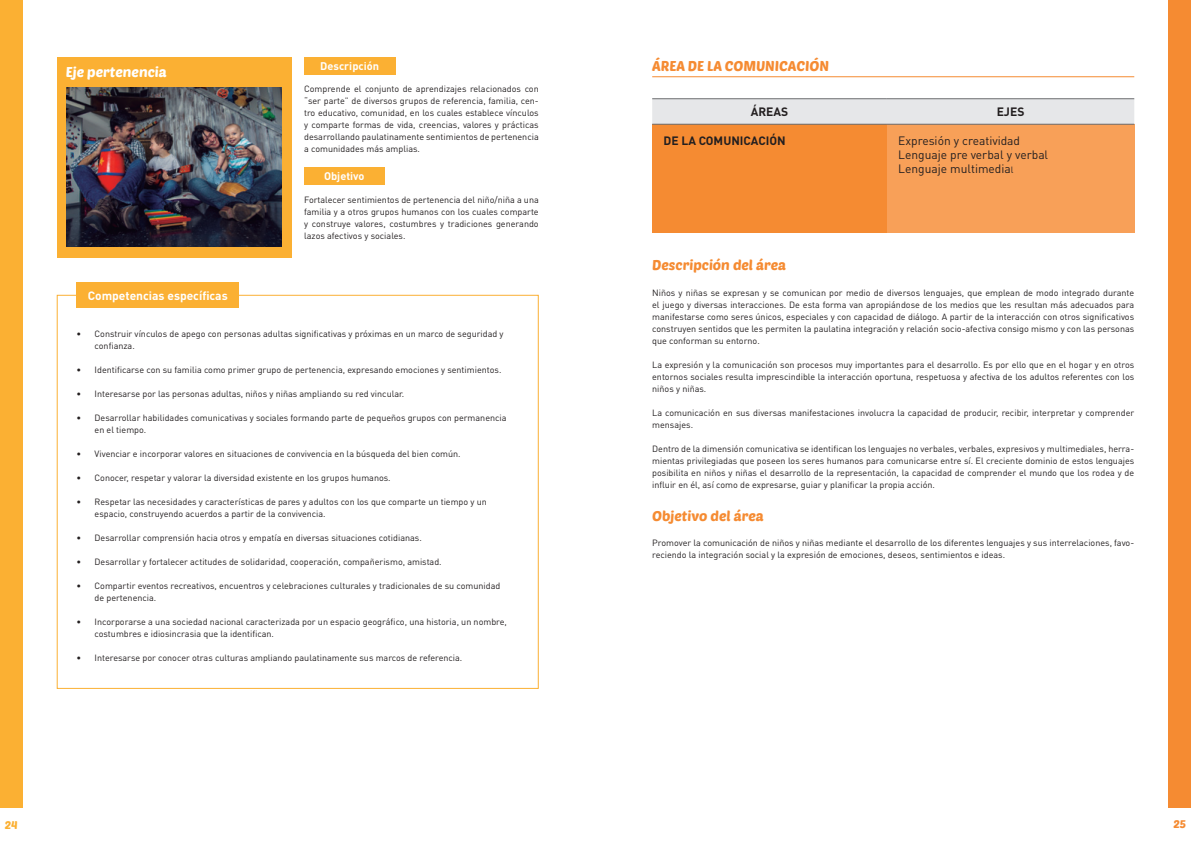
<style>
.page{position:relative;width:1191px;height:842px;background:#fff}
.page>*{position:absolute;margin:0;border:0;box-sizing:border-box;transform-origin:0 0}
.t1{font:14px "Poetsen One";color:#f58b32}
.t2{font:14px "Poetsen One";color:#fff}
.t3{font:12px/14px "DIN Pro";color:#231f20}
.t4{font:700 12px "DIN Pro";color:#231f20}
.t5{font:700 12px "DIN Pro";color:#fff}
.t6{font:700 11px "DIN Pro";color:#fff}
.t7{font:11px "Poetsen One";color:#fbb033}
.t8{font:11px "Poetsen One";color:#f58b32}
.t9{font:9px/12px "DIN Pro";color:#231f20}
.s1{font-size:9px}
</style>
<div class="page">
<div style="left:57px;top:57px;width:234px;height:200px;background:#fbb033"></div>
<div style="left:1168px;top:0;width:23px;height:808px;background:#f58b32"></div>
<div style="left:0;top:0;width:23px;height:808px;background:#fbb033"></div>
<svg style="left:652px;top:99px;width:482px;height:25px;background:#e3e4e6"></svg>
<div style="left:652px;top:124px;width:235px;height:109px;background:#f58b32"></div>
<div style="left:887px;top:124px;width:247px;height:109px;background:#f8a058"></div>
<hr style="left:652px;top:98px;width:235px;height:1px;background:#6c6d70">
<hr style="left:887px;top:98px;width:247px;height:1px;background:#6c6d70">
<hr style="left:652px;top:124px;width:235px;height:1px;background:#6c6d70">
<hr style="left:887px;top:124px;width:247px;height:1px;background:#6c6d70">
<div style="left:77px;top:282px;width:162px;height:26px;background:#fbb033"></div>
<div style="left:304px;top:57px;width:91px;height:18px;background:#fbb033"></div>
<div style="left:304px;top:167px;width:80px;height:18px;background:#fbb033"></div>
<hr style="left:652px;top:76px;width:482px;height:1px;background:#f58b32">
<img style="left:67px;top:88px;width:214px;height:158px">
<h1 class="t2" style="left:66px;top:63px;width:102px">Eje pertenencia</h1>
<h2 class="t5" style="left:88px;top:287px;width:141px">Competencias específicas</h2>
<p class="t6" style="left:320px;top:58px;width:60px">Descripción</p>
<p class="t9" style="left:304px;top:83px;width:236px;text-align:justify">Comprende el conjunto de aprendizajes relacionados con “ser parte” de diversos grupos de referencia, familia, cen&shy;tro educativo, comunidad, en los cuales establece vínculos y comparte formas de vida, creencias, valores y prácticas desarrollando paulatinamente sentimientos de pertenencia a comunidades más amplias.</p>
<p class="t6" style="left:324px;top:169px;width:42px">Objetivo</p>
<p class="t9" style="left:304px;top:193px;width:236px;text-align:justify">Fortalecer sentimientos de pertenencia del niño/niña a una familia y a otros grupos humanos con los cuales comparte y construye valores, costumbres y tradiciones generando lazos afectivos y sociales.</p>
<p class="t9" style="left:95px;top:327px;width:410px;text-indent:-18px">• Construir vínculos de apego con personas adultas significativas y próximas en un marco de seguridad y confianza.</p>
<p class="t9" style="left:77px;top:363px;width:426px">• Identificarse con su familia como primer grupo de pertenencia, expresando emociones y sentimientos.</p>
<p class="t9" style="left:77px;top:387px;width:329px">• Interesarse por las personas adultas, niños y niñas ampliando su red vincular.</p>
<p class="t9" style="left:95px;top:411px;width:413px;text-indent:-18px">• Desarrollar habilidades comunicativas y sociales formando parte de pequeños grupos con permanencia en el tiempo.</p>
<p class="t9" style="left:77px;top:447px;width:386px">• Vivenciar e incorporar valores en situaciones de convivencia en la búsqueda del bien común.</p>
<p class="t9" style="left:77px;top:471px;width:316px">• Conocer, respetar y valorar la diversidad existente en los grupos humanos.</p>
<p class="t9" style="left:95px;top:495px;width:394px;text-indent:-18px">• Respetar las necesidades y características de pares y adultos con los que comparte un tiempo y un espacio, construyendo acuerdos a partir de la convivencia.</p>
<p class="t9" style="left:77px;top:531px;width:347px">• Desarrollar comprensión hacia otros y empatía en diversas situaciones cotidianas.</p>
<p class="t9" style="left:77px;top:555px;width:366px">• Desarrollar y fortalecer actitudes de solidaridad, cooperación, compañerismo, amistad.</p>
<p class="t9" style="left:95px;top:579px;width:407px;text-indent:-18px">• Compartir eventos recreativos, encuentros y celebraciones culturales y tradicionales de su comunidad de pertenencia.</p>
<p class="t9" style="left:95px;top:615px;width:414px;text-indent:-18px">• Incorporarse a una sociedad nacional caracterizada por un espacio geográfico, una historia, un nombre, costumbres e idiosincrasia que la identifican.</p>
<p class="t9" style="left:77px;top:651px;width:387px">• Interesarse por conocer otras culturas ampliando paulatinamente sus marcos de referencia.</p>
<h1 class="t1" style="left:652px;top:57px;width:178px">ÁREA DE LA COMUNICACIÓN</h1>
<h2 class="t4" style="left:750px;top:104px;width:39px">ÁREAS</h2>
<h2 class="t4" style="left:996px;top:104px;width:29px">EJES</h2>
<h2 class="t4" style="left:663px;top:132px;width:124px">DE LA COMUNICACIÓN</h2>
<h2 class="t3" style="left:898px;top:133px;width:151px">Expresión y creatividad<br>Lenguaje pre verbal y verbal<br>Lenguaje multimedia<span class="s1">l</span></h2>
<h1 class="t1" style="left:652px;top:256px;width:135px">Descripción del área</h1>
<p class="t9" style="left:652px;top:286px;width:483px;text-align:justify">Niños y niñas se expresan y se comunican por medio de diversos lenguajes, que emplean de modo integrado durante el juego y diversas interacciones. De esta forma van apropiándose de los medios que les resultan más adecuados para manifestarse como seres únicos, especiales y con capacidad de diálogo. A partir de la interacción con otros significativos construyen sentidos que les permiten la paulatina integración y relación socio-afectiva consigo mismo y con las personas que conforman su entorno.</p>
<p class="t9" style="left:652px;top:358px;width:483px;text-align:justify">La expresión y la comunicación son procesos muy importantes para el desarrollo. Es por ello que en el hogar y en otros entornos sociales resulta imprescindible la interacción oportuna, respetuosa y afectiva de los adultos referentes con los niños y niñas.</p>
<p class="t9" style="left:652px;top:406px;width:483px">La comunicación en sus diversas manifestaciones involucra la capacidad de producir, recibir, interpretar y comprender mensajes.</p>
<p class="t9" style="left:652px;top:442px;width:483px;text-align:justify">Dentro de la dimensión comunicativa se identifican los lenguajes no verbales, verbales, expresivos y multimediales, herra&shy;mientas privilegiadas que poseen los seres humanos para comunicarse entre sí. El creciente dominio de estos lenguajes posibilita en niños y niñas el desarrollo de la representación, la capacidad de comprender el mundo que los rodea y de influir en él, así como de expresarse, guiar y planificar la propia acción.</p>
<h1 class="t1" style="left:652px;top:507px;width:113px">Objetivo del área</h1>
<p class="t9" style="left:652px;top:536px;width:483px">Promover la comunicación de niños y niñas mediante el desarrollo de los diferentes lenguajes y sus interrelaciones, favo&shy;reciendo la integración social y la expresión de emociones, deseos, sentimientos e ideas.</p>
<p class="t7" style="left:5px;top:818px;width:14px">24</p>
<p class="t8" style="left:1173px;top:817px;width:14px">25</p>
</div>
